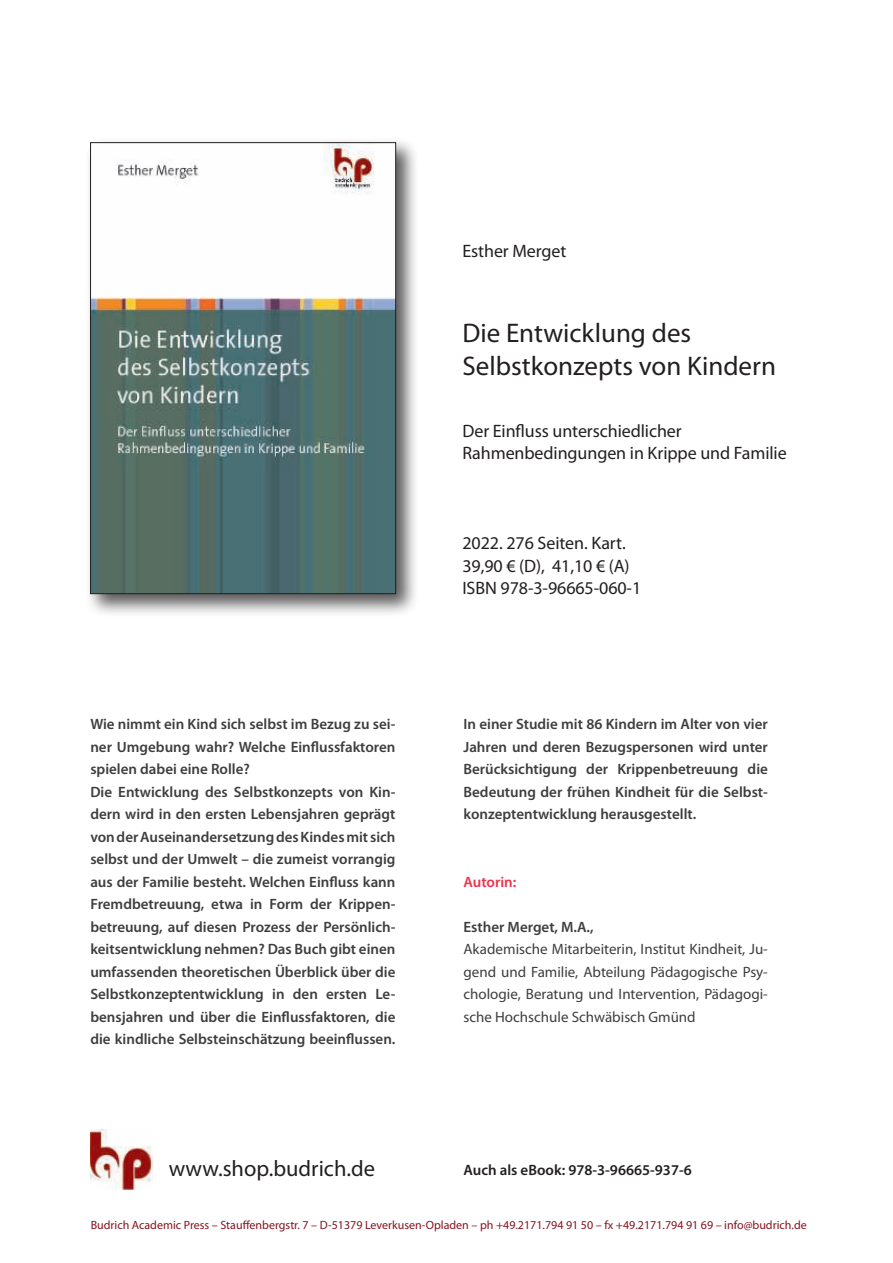
<style>
.page{position:relative;width:893px;height:1263px;background:#fff}
.page>*{position:absolute;margin:0;border:0;box-sizing:border-box;transform-origin:0 0}
.t1{font:27px/33px "Myriad Pro";color:#231f20}
.t2{font:22.5px "Myriad Pro";color:#231f20}
.t3{font:18px/22.5px "Myriad Pro";letter-spacing:-.005em;color:#231f20}
.t4{font:600 15px/22.5px "Myriad Pro";color:#3e3e3f}
.t5{font:15px/22.5px "Myriad Pro";color:#3e3e3f;text-align:justify}
.t6{font:600 15px "Myriad Pro";color:#231f20}
.t7{font:600 15px "Myriad Pro";color:#ee314a}
.t8{font:12px "Myriad Pro";color:#851420}
</style>
<div class="page">
<div style="left:85px;top:137px;width:334px;height:480px;background:#231f20;opacity:.75"></div>
<img style="left:92px;top:144px;width:302px;height:448px">
<div style="left:90px;top:142px;width:306px;height:452px;border:1px solid #231f20"></div>
<img style="left:90px;top:1129px;width:62px;height:61px">
<p class="t3" style="left:462px;top:241px;width:105px">Esther Merget</p>
<h1 class="t1" style="left:462px;top:319px;width:315px">Die Entwicklung des<br>Selbstkonzepts von Kindern</h1>
<p class="t3" style="left:462px;top:421px;width:326px">Der Einfluss unterschiedlicher<br>Rahmenbedingungen in Krippe und Familie</p>
<p class="t4" style="left:90px;top:713px;width:307px">Wie nimmt ein Kind sich selbst im Bezug zu sei&shy;ner Umgebung wahr? Welche Einflussfaktoren spielen dabei eine Rolle?<br>Die Entwicklung des Selbstkonzepts von Kin&shy;dern wird in den ersten Lebensjahren geprägt von der Auseinandersetzung des Kindes mit sich selbst und der Umwelt – die zumeist vorrangig aus der Familie besteht. Welchen Einfluss kann Fremdbetreuung, etwa in Form der Krippen&shy;betreuung, auf diesen Prozess der Persönlich&shy;keitsentwicklung nehmen? Das Buch gibt einen umfassenden theoretischen Überblick über die Selbstkonzeptentwicklung in den ersten Le&shy;bensjahren und über die Einflussfaktoren, die die kindliche Selbsteinschätzung beeinflussen.</p>
<h2 class="t2" style="left:169px;top:1160px;width:208px">www.shop.budrich.de</h2>
<p class="t3" style="left:462px;top:533px;width:180px">2022. 276 Seiten. Kart.<br>39,90 € (D), 41,10 € (A)<br>ISBN 978-3-96665-060-1</p>
<p class="t4" style="left:463px;top:713px;width:306px;text-align:justify">In einer Studie mit 86 Kindern im Alter von vier Jahren und deren Bezugspersonen wird unter Berücksichtigung der Krippenbetreuung die Bedeutung der frühen Kindheit für die Selbst&shy;konzeptentwicklung herausgestellt.</p>
<p class="t7" style="left:463px;top:874px;width:54px">Autorin:</p>
<p class="t4" style="left:463px;top:916px;width:132px">Esther Merget, M.A.,</p>
<p class="t5" style="left:463px;top:939px;width:306px">Akademische Mitarbeiterin, Institut Kindheit, Ju&shy;gend und Familie, Abteilung Pädagogische Psy&shy;chologie, Beratung und Intervention, Pädagogi&shy;sche Hochschule Schwäbisch Gmünd</p>
<p class="t6" style="left:463px;top:1162px;width:230px">Auch als eBook: 978-3-96665-937-6</p>
<p class="t8" style="left:91px;top:1220px;width:718px">Budrich Academic Press – Stauffenbergstr. 7 – D-51379 Leverkusen-Opladen – ph +49.2171.794 91 50 – fx +49.2171.794 91 69 – info@budrich.de</p>
</div>
